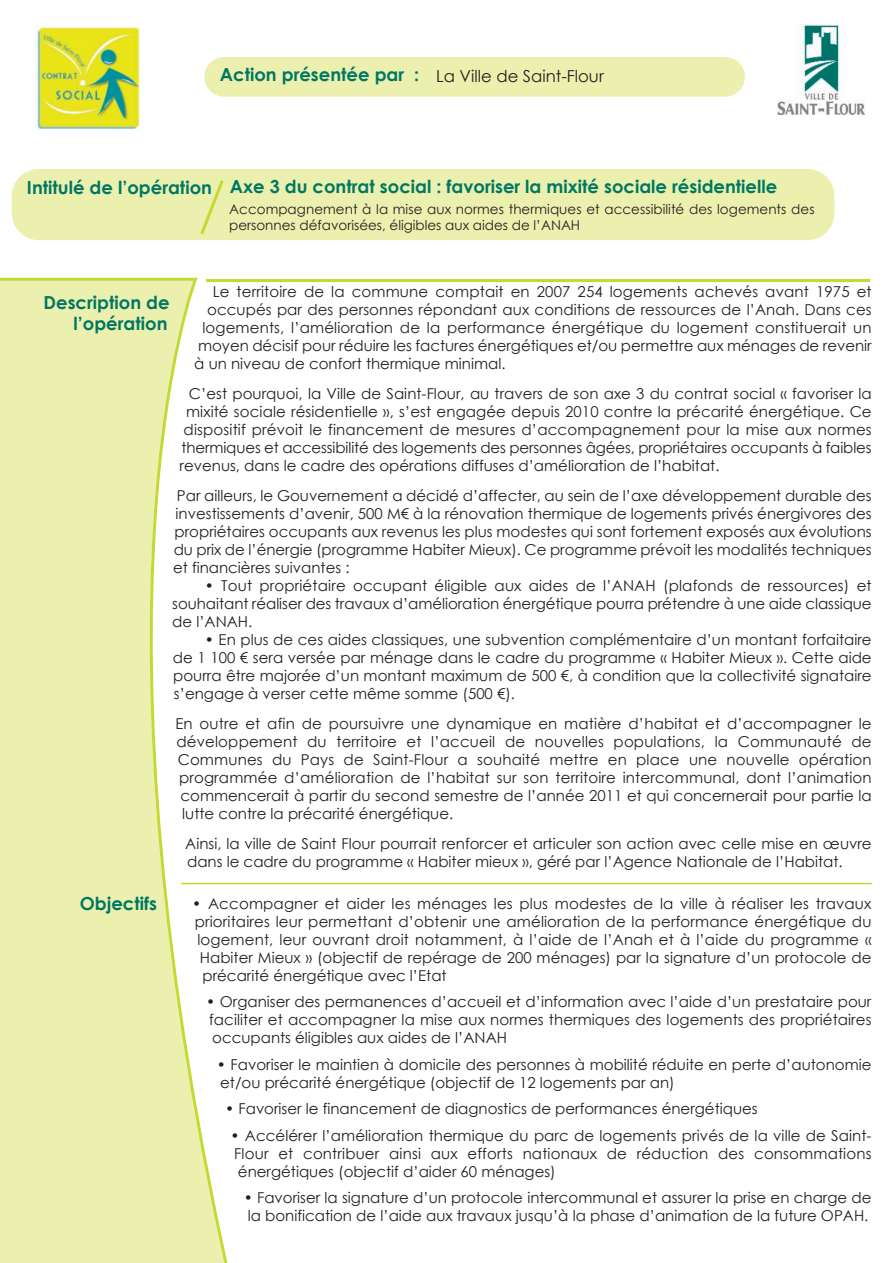
<style>
.page{position:relative;width:893px;height:1263px;background:#fff}
.page>*{position:absolute;margin:0;border:0;box-sizing:border-box;transform-origin:0 0}
.t1{font:700 18px/21.6px "Century Gothic";color:#007763;text-align:right}
.t2{font:16.5px "Century Gothic";color:#231f20}
.t3{font:15px/18px "Century Gothic";color:#231f20;text-align:justify}
.t4{font:13.5px/16.2px "Century Gothic";letter-spacing:.005em;color:#231f20}
</style>
<div class="page">
<svg style="left:0;top:278px;width:247px;height:985px"></svg>
<div style="left:12px;top:169px;width:822px;height:71px;background:#ecf0af;border-radius:27px"></div>
<img style="left:778px;top:25px;width:87px;height:90px">
<div style="left:204px;top:57px;width:541px;height:40px;background:#ecf0af;border-radius:20px"></div>
<hr style="left:206px;top:279px;width:664px;height:3px;background:#c5d933">
<hr style="left:181px;top:883px;width:691px;height:1px;background:#c5d933">
<svg style="left:200px;top:180px;width:24px;height:55px"></svg>
<img style="left:35px;top:25px;width:105px;height:105px">
<p class="t1" style="left:220px;top:64px;width:201px">Action présentée par :</p>
<p class="t2" style="left:436px;top:65px;width:169px">La Ville de Saint-Flour</p>
<p class="t1" style="left:27px;top:175px;width:752px">Intitulé de l’opération Axe 3 du contrat social : favoriser la mixité sociale résidentielle</p>
<p class="t4" style="left:229px;top:201px;width:587px">Accompagnement à la mise aux normes thermiques et accessibilité des logements des personnes défavorisées, éligibles aux aides de l’ANAH</p>
<p class="t3" style="left:213px;top:282px;width:660px">Le territoire de la commune comptait en 2007 254 logements achevés avant 1975 et</p>
<p class="t3" style="left:207px;top:300px;width:666px">occupés par des personnes répondant aux conditions de ressources de l’Anah. Dans ces</p>
<p class="t3" style="left:202px;top:318px;width:671px">logements, l’amélioration de la performance énergétique du logement constituerait un</p>
<p class="t3" style="left:198px;top:336px;width:675px">moyen décisif pour réduire les factures énergétiques et/ou permettre aux ménages de revenir</p>
<p class="t3" style="left:194px;top:354px;width:313px">à un niveau de confort thermique minimal.</p>
<p class="t3" style="left:189px;top:384px;width:684px">C’est pourquoi, la Ville de Saint-Flour, au travers de son axe 3 du contrat social « favoriser la</p>
<p class="t3" style="left:186px;top:402px;width:687px">mixité sociale résidentielle », s’est engagée depuis 2010 contre la précarité énergétique. Ce</p>
<p class="t3" style="left:184px;top:420px;width:690px">dispositif prévoit le financement de mesures d’accompagnement pour la mise aux normes</p>
<p class="t3" style="left:181px;top:438px;width:692px">thermiques et accessibilité des logements des personnes âgées, propriétaires occupants à faibles</p>
<p class="t3" style="left:180px;top:456px;width:541px">revenus, dans le cadre des opérations diffuses d’amélioration de l’habitat.</p>
<p class="t3" style="left:173px;top:486px;width:700px">Par ailleurs, le Gouvernement a décidé d’affecter, au sein de l’axe développement durable des investissements d’avenir, 500 M€ à la rénovation thermique de logements privés énergivores des propriétaires occupants aux revenus les plus modestes qui sont fortement exposés aux évolutions du prix de l’énergie (programme Habiter Mieux). Ce programme prévoit les modalités techniques et financières suivantes :</p>
<p class="t3" style="left:172px;top:576px;width:701px;text-indent:33px">• Tout propriétaire occupant éligible aux aides de l’ANAH (plafonds de ressources) et souhaitant réaliser des travaux d’amélioration énergétique pourra prétendre à une aide classique de l’ANAH.</p>
<p class="t3" style="left:173px;top:630px;width:700px;text-indent:32px">• En plus de ces aides classiques, une subvention complémentaire d’un montant forfaitaire de 1 100 € sera versée par ménage dans le cadre du programme « Habiter Mieux ». Cette aide pourra être majorée d’un montant maximum de 500 €, à condition que la collectivité signataire s’engage à verser cette même somme (500 €).</p>
<p class="t3" style="left:175px;top:714px;width:698px">En outre et afin de poursuivre une dynamique en matière d’habitat et d’accompagner le</p>
<p class="t3" style="left:176px;top:732px;width:697px">développement du territoire et l’accueil de nouvelles populations, la Communauté de</p>
<p class="t3" style="left:178px;top:750px;width:695px">Communes du Pays de Saint-Flour a souhaité mettre en place une nouvelle opération</p>
<p class="t3" style="left:179px;top:768px;width:694px">programmée d’amélioration de l’habitat sur son territoire intercommunal, dont l’animation</p>
<p class="t3" style="left:180px;top:786px;width:693px">commencerait à partir du second semestre de l’année 2011 et qui concernerait pour partie la</p>
<p class="t3" style="left:182px;top:804px;width:273px">lutte contre la précarité énergétique.</p>
<p class="t3" style="left:185px;top:834px;width:688px">Ainsi, la ville de Saint Flour pourrait renforcer et articuler son action avec celle mise en œuvre dans le cadre du programme « Habiter mieux », géré par l’Agence Nationale de l’Habitat.</p>
<p class="t3" style="left:192px;top:894px;width:681px">• Accompagner et aider les ménages les plus modestes de la ville à réaliser les travaux</p>
<p class="t3" style="left:195px;top:912px;width:678px">prioritaires leur permettant d’obtenir une amélioration de la performance énergétique du</p>
<p class="t3" style="left:197px;top:930px;width:676px">logement, leur ouvrant droit notamment, à l’aide de l’Anah et à l’aide du programme «</p>
<p class="t3" style="left:200px;top:948px;width:673px">Habiter Mieux » (objectif de repérage de 200 ménages) par la signature d’un protocole de</p>
<p class="t3" style="left:202px;top:966px;width:246px">précarité énergétique avec l’Etat</p>
<p class="t3" style="left:206px;top:992px;width:667px">• Organiser des permanences d’accueil et d’information avec l’aide d’un prestataire pour faciliter et accompagner la mise aux normes thermiques des logements des propriétaires occupants éligibles aux aides de l’ANAH</p>
<p class="t3" style="left:217px;top:1055px;width:656px">• Favoriser le maintien à domicile des personnes à mobilité réduite en perte d’autonomie et/ou précarité énergétique (objectif de 12 logements par an)</p>
<p class="t3" style="left:225px;top:1099px;width:534px">• Favoriser le financement de diagnostics de performances énergétiques</p>
<p class="t3" style="left:230px;top:1126px;width:642px">• Accélérer l’amélioration thermique du parc de logements privés de la ville de Saint-Flour et contribuer ainsi aux efforts nationaux de réduction des consommations énergétiques (objectif d’aider 60 ménages)</p>
<p class="t3" style="left:244px;top:1188px;width:629px">• Favoriser la signature d’un protocole intercommunal et assurer la prise en charge de la bonification de l’aide aux travaux jusqu’à la phase d’animation de la future OPAH.</p>
<p class="t1" style="left:44px;top:291px;width:127px">Description de l’opération</p>
<p class="t1" style="left:80px;top:892px;width:79px">Objectifs</p>
</div>
